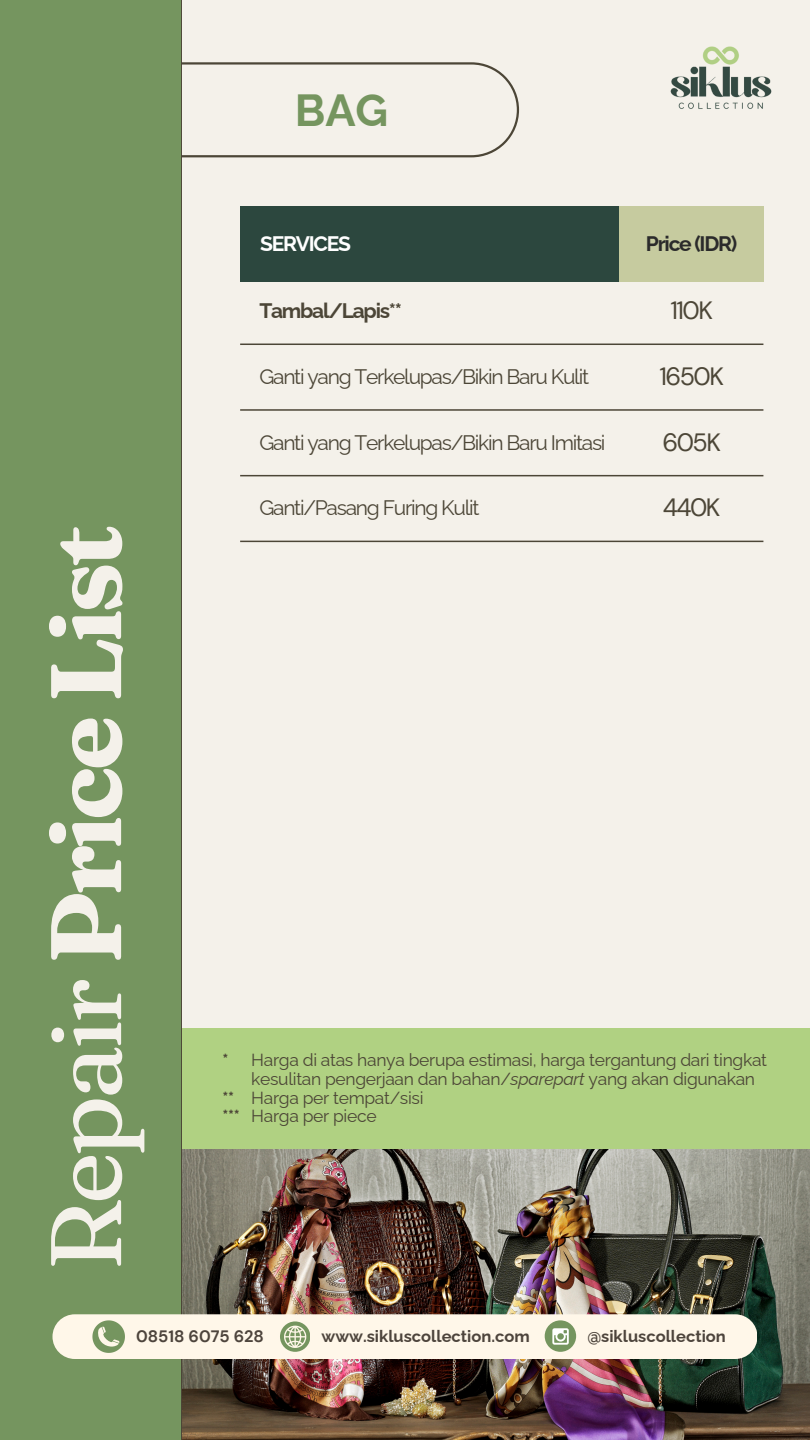
<style>
.page{position:relative;width:810px;height:1440px;background:#f4f1ea}
.page>*{position:absolute;margin:0;border:0;box-sizing:border-box;transform-origin:0 0}
.t1{font:700 100px "Fraunces 9 pt";letter-spacing:-.045em;color:#f4f1ea}
.t2{font:700 45px "Raleway";color:#75955f}
.t3{font:25px "DM Sans";letter-spacing:-.06em;color:#4c4637}
.t4{font:21px "Raleway";letter-spacing:-.06em;color:#4c4637}
.t5{font:700 21px "Raleway";letter-spacing:-.06em;color:#4c4637}
.t6{font:700 21px "Raleway";letter-spacing:-.06em;color:#2b2b2b}
.t7{font:700 21px "Raleway";letter-spacing:-.06em;color:#fff}
.t8{font:17.5px/18.8px "Raleway";letter-spacing:-.02em;color:#4c4637}
.t9{font:700 17.5px "Raleway";color:#4c4637}
.t10{font:700 16.5px "Raleway";color:#4d443c}
.t11{font:700 16.5px "DM Sans";color:#4d443c}
.s1{font-weight:400}
.s2{font-style:italic}
</style>
<div class="page">
<svg style="left:182px;top:62px;width:337px;height:95px"></svg>
<img style="left:182px;top:1149px;width:628px;height:291px">
<div style="left:182px;top:1028px;width:628px;height:121px;background:#b0d182"></div>
<hr style="left:180px;top:0;width:2px;height:1440px;background:#4c4637">
<div style="left:0;top:0;width:181px;height:1440px;background:#75955f"></div>
<div style="left:52px;top:1314px;width:705px;height:45px;background:#fff7e9;border-radius:22px"></div>
<svg style="left:92px;top:1320px;width:33px;height:33px"></svg>
<svg style="left:280px;top:1321px;width:30px;height:30px"></svg>
<div style="left:545px;top:1320px;width:31px;height:32px;background:#75955f;border-radius:50%"></div>
<svg style="left:552px;top:1328px;width:17px;height:17px"></svg>
<div style="left:240px;top:206px;width:523px;height:76px;background:#c6cb9f"></div>
<div style="left:240px;top:206px;width:379px;height:76px;background:#2c473e"></div>
<hr style="left:240px;top:344px;width:523px;height:1px;background:#4c4637">
<hr style="left:240px;top:409px;width:523px;height:2px;background:#4c4637">
<hr style="left:240px;top:475px;width:523px;height:1px;background:#4c4637">
<hr style="left:240px;top:541px;width:523px;height:1px;background:#4c4637">
<img style="left:670px;top:46px;width:102px;height:63px">
<p class="t1" style="left:23px;top:1271px;width:748px;rotate:-90deg"><span class="s1">Repair</span> Price List</p>
<p class="t2" style="left:295px;top:84px;width:95px">BAG</p>
<h3 class="t7" style="left:260px;top:231px;width:92px">SERVICES</h3>
<h3 class="t6" style="left:646px;top:231px;width:93px">Price (IDR)</h3>
<h5 class="t5" style="left:259px;top:298px;width:144px">Tambal/Lapis**</h5>
<p class="t3" style="left:670px;top:294px;width:44px">110K</p>
<p class="t4" style="left:259px;top:364px;width:331px">Ganti yang Terkelupas/Bikin Baru Kulit</p>
<p class="t3" style="left:660px;top:360px;width:66px">1650K</p>
<h3 class="t4" style="left:259px;top:430px;width:348px">Ganti yang Terkelupas/Bikin Baru Imitasi</h3>
<p class="t3" style="left:663px;top:426px;width:60px">605K</p>
<h6 class="t4" style="left:259px;top:496px;width:222px">Ganti/Pasang Furing Kulit</h6>
<h3 class="t3" style="left:663px;top:492px;width:59px">440K</h3>
<p class="t9" style="left:222px;top:1050px;width:8px">*</p>
<p class="t9" style="left:222px;top:1087px;width:13px">**</p>
<p class="t9" style="left:222px;top:1106px;width:19px">***</p>
<h6 class="t8" style="left:251px;top:1051px;width:517px">Harga di atas hanya berupa estimasi, harga tergantung dari tingkat kesulitan pengerjaan dan bahan/<span class="s2">sparepart</span> yang akan digunakan</h6>
<p class="t8" style="left:251px;top:1088px;width:174px">Harga per tempat/sisi</p>
<p class="t8" style="left:251px;top:1107px;width:127px">Harga per piece</p>
<h2 class="t11" style="left:136px;top:1326px;width:129px">08518 6075 628</h2>
<h5 class="t10" style="left:322px;top:1327px;width:210px">www.sikluscollection.com</h5>
<h4 class="t10" style="left:587px;top:1327px;width:140px">@sikluscollection</h4>
</div>
